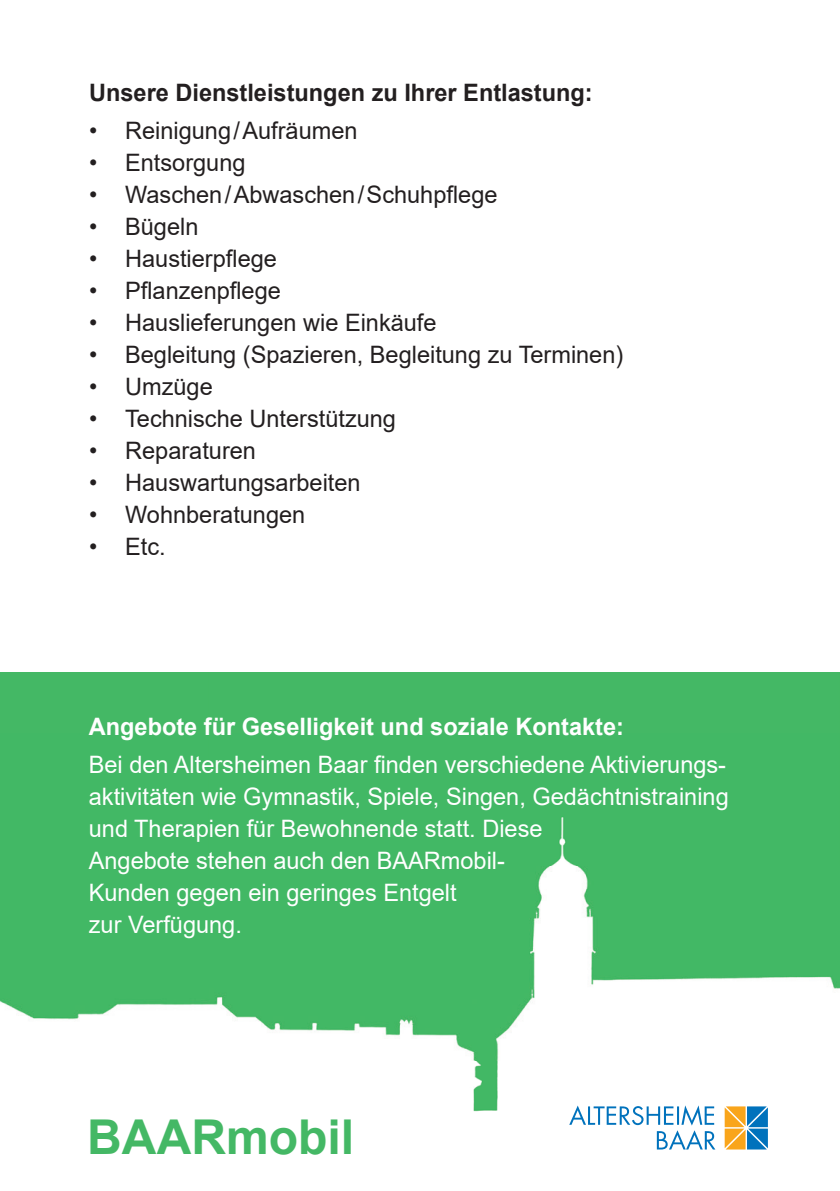
<style>
.page{position:relative;width:840px;height:1191px;background:#fff}
.page>*{position:absolute;margin:0;border:0;box-sizing:border-box;transform-origin:0 0}
.t1{font:700 48px "Arial";color:#44b865}
.t2{font:24px "Arial";color:#231f20}
.t3{font:24px/32px "Arial";color:#fff}
.t4{font:700 24px "Arial";color:#fff}
.t5{font:700 24px "Arial";color:#231f20}
</style>
<div class="page">
<img style="left:0;top:672px;width:839px;height:478px">
<svg style="left:724px;top:1106px;width:43px;height:43px;background:#96a084"></svg>
<svg style="left:569px;top:1105px;width:146px;height:44px"></svg>
<p class="t5" style="left:89px;top:75px;width:505px">Unsere Dienstleistungen zu Ihrer Entlastung:</p>
<p class="t2" style="left:89px;top:113px;width:270px">• Reinigung/Aufräumen</p>
<p class="t2" style="left:89px;top:145px;width:158px">• Entsorgung</p>
<p class="t2" style="left:89px;top:177px;width:409px">• Waschen/Abwaschen/Schuhpflege</p>
<p class="t2" style="left:89px;top:209px;width:111px">• Bügeln</p>
<p class="t2" style="left:89px;top:241px;width:189px">• Haustierpflege</p>
<p class="t2" style="left:89px;top:273px;width:193px">• Pflanzenpflege</p>
<p class="t2" style="left:89px;top:305px;width:349px">• Hauslieferungen wie Einkäufe</p>
<p class="t2" style="left:89px;top:337px;width:535px">• Begleitung (Spazieren, Begleitung zu Terminen)</p>
<p class="t2" style="left:89px;top:369px;width:125px">• Umzüge</p>
<p class="t2" style="left:89px;top:401px;width:308px">• Technische Unterstützung</p>
<p class="t2" style="left:89px;top:433px;width:168px">• Reparaturen</p>
<p class="t2" style="left:89px;top:465px;width:273px">• Hauswartungsarbeiten</p>
<p class="t2" style="left:89px;top:497px;width:218px">• Wohnberatungen</p>
<p class="t2" style="left:89px;top:529px;width:78px">• Etc.</p>
<p class="t4" style="left:89px;top:709px;width:536px">Angebote für Geselligkeit und soziale Kontakte:</p>
<p class="t3" style="left:89px;top:748px;width:641px">Bei den Altersheimen Baar finden verschiedene Aktivierungs&shy;aktivitäten wie Gymnastik, Spiele, Singen, Gedächtnistraining und Therapien für Bewohnende statt. Diese<br>Angebote stehen auch den BAARmobil-<br>Kunden gegen ein geringes Entgelt<br>zur Verfügung.</p>
<h1 class="t1" style="left:87px;top:1103px;width:268px">BAARmobil</h1>
</div>
